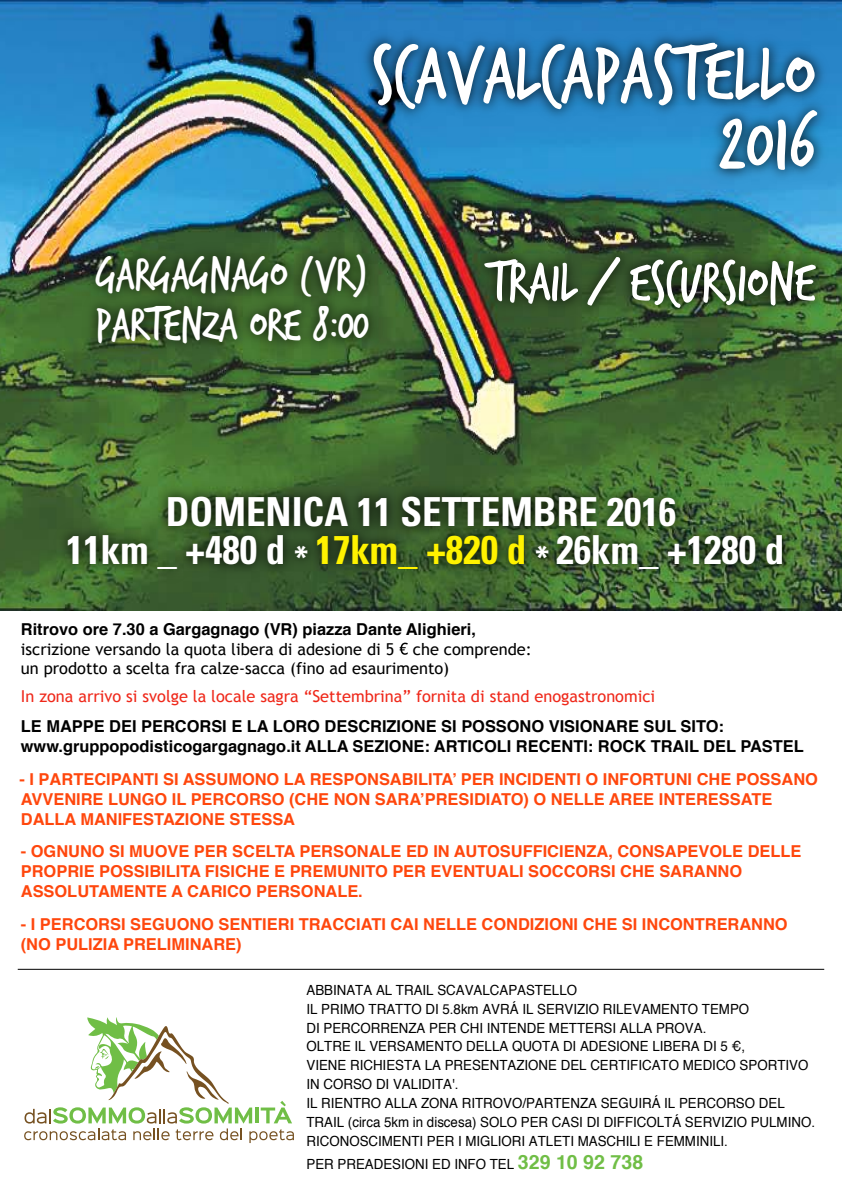
<style>
.page{position:relative;width:842px;height:1191px;background:#fff}
.page>*{position:absolute;margin:0;border:0;box-sizing:border-box;transform-origin:0 0}
.t1{font:81.8px "Trash Hand";color:#fff}
.t2{font:60px "Trash Hand";color:#fff;scale:.93 1}
.t3{font:50px/50px "Trash Hand";color:#fff;scale:.93 1}
.t4{font:700 condensed 40px/38px "Univers";color:#fff;text-align:center}
.t5{font:700 16.4px/19.8px "Helvetica";color:#ff470d}
.t6{font:700 16.4px/19.8px "Helvetica";color:#000}
.t7{font:16.4px/19.1px "Trebuchet MS";color:#000}
.t8{font:16.4px "Trebuchet MS";color:#ef281a}
.t9{font:14px/18.9px "Helvetica";color:#000;scale:.95 1}
.s1{color:#fff200}
.s2{font-weight:700;font-size:19.6px;color:#70be46}
</style>
<div class="page">
<img style="left:0;top:0;width:842px;height:611px">
<img style="left:355px;top:19px;width:477px;height:120px">
<img style="left:40px;top:474px;width:761px;height:123px">
<img style="left:702px;top:88px;width:132px;height:120px">
<img style="left:467px;top:237px;width:366px;height:97px">
<img style="left:78px;top:234px;width:308px;height:136px">
<svg style="left:400px;top:642px;width:8px;height:13px"></svg>
<svg style="left:24px;top:1017px;width:270px;height:126px"></svg>
<hr style="left:18px;top:968px;width:806px;height:1px;background:#000">
<h1 class="t1" style="left:372px;top:34px;width:445px">SCAVALCAPASTELLO</h1>
<h1 class="t1" style="left:719px;top:103px;width:97px">2016</h1>
<h3 class="t3" style="left:96px;top:251px;width:295px">GARGAGNAGO (VR)<br>PARTENZA ORE 8:00</h3>
<h2 class="t2" style="left:488px;top:253px;width:353px">TRAIL / ESCURSIONE</h2>
<h3 class="t4" style="left:66px;top:492px;width:720px">DOMENICA 11 SETTEMBRE 2016<br>11km _ +480 d <sub>*</sub> <span class="s1">17km_ +820 d</span> <sub>*</sub> 26km_ +1280 d</h3>
<p class="t6" style="left:21px;top:620px;width:456px">Ritrovo ore 7.30 a Gargagnago (VR) piazza Dante Alighieri,</p>
<p class="t7" style="left:21px;top:639px;width:512px">iscrizione versando la quota libera di adesione di 5 che comprende: un prodotto a scelta fra calze-sacca (fino ad esaurimento)</p>
<p class="t8" style="left:21px;top:686px;width:636px">In zona arrivo si svolge la locale sagra “Settembrina” fornita di stand enogastronomici</p>
<p class="t6" style="left:21px;top:717px;width:784px">LE MAPPE DEI PERCORSI E LA LORO DESCRIZIONE SI POSSONO VISIONARE SUL SITO: www.gruppopodisticogargagnago.it ALLA SEZIONE: ARTICOLI RECENTI: ROCK TRAIL DEL PASTEL</p>
<p class="t5" style="left:19px;top:769px;width:800px">- I PARTECIPANTI SI ASSUMONO LA RESPONSABILITA’ PER INCIDENTI O INFORTUNI CHE POSSANO<br>AVVENIRE LUNGO IL PERCORSO (CHE NON SARA’PRESIDIATO) O NELLE AREE INTERESSATE<br>DALLA MANIFESTAZIONE STESSA</p>
<p class="t5" style="left:21px;top:842px;width:782px">- OGNUNO SI MUOVE PER SCELTA PERSONALE ED IN AUTOSUFFICIENZA, CONSAPEVOLE DELLE<br>PROPRIE POSSIBILITA FISICHE E PREMUNITO PER EVENTUALI SOCCORSI CHE SARANNO<br>ASSOLUTAMENTE A CARICO PERSONALE.</p>
<p class="t5" style="left:21px;top:914px;width:768px">- I PERCORSI SEGUONO SENTIERI TRACCIATI CAI NELLE CONDIZIONI CHE SI INCONTRERANNO (NO PULIZIA PRELIMINARE)</p>
<p class="t9" style="left:306px;top:980px;width:537px">ABBINATA AL TRAIL SCAVALCAPASTELLO<br>IL PRIMO TRATTO DI 5.8km AVRÁ IL SERVIZIO RILEVAMENTO TEMPO<br>DI PERCORRENZA PER CHI INTENDE METTERSI ALLA PROVA.<br>OLTRE IL VERSAMENTO DELLA QUOTA DI ADESIONE LIBERA DI 5 €,<br>VIENE RICHIESTA LA PRESENTAZIONE DEL CERTIFICATO MEDICO SPORTIVO IN CORSO DI VALIDITA'.<br>IL RIENTRO ALLA ZONA RITROVO/PARTENZA SEGUIRÁ IL PERCORSO DEL TRAIL (circa 5km in discesa) SOLO PER CASI DI DIFFICOLTÁ SERVIZIO PULMINO.<br>RICONOSCIMENTI PER I MIGLIORI ATLETI MASCHILI E FEMMINILI.</p>
<p class="t9" style="left:306px;top:1155px;width:356px">PER PREADESIONI ED INFO TEL <span class="s2">329 10 92 738</span></p>
</div>
